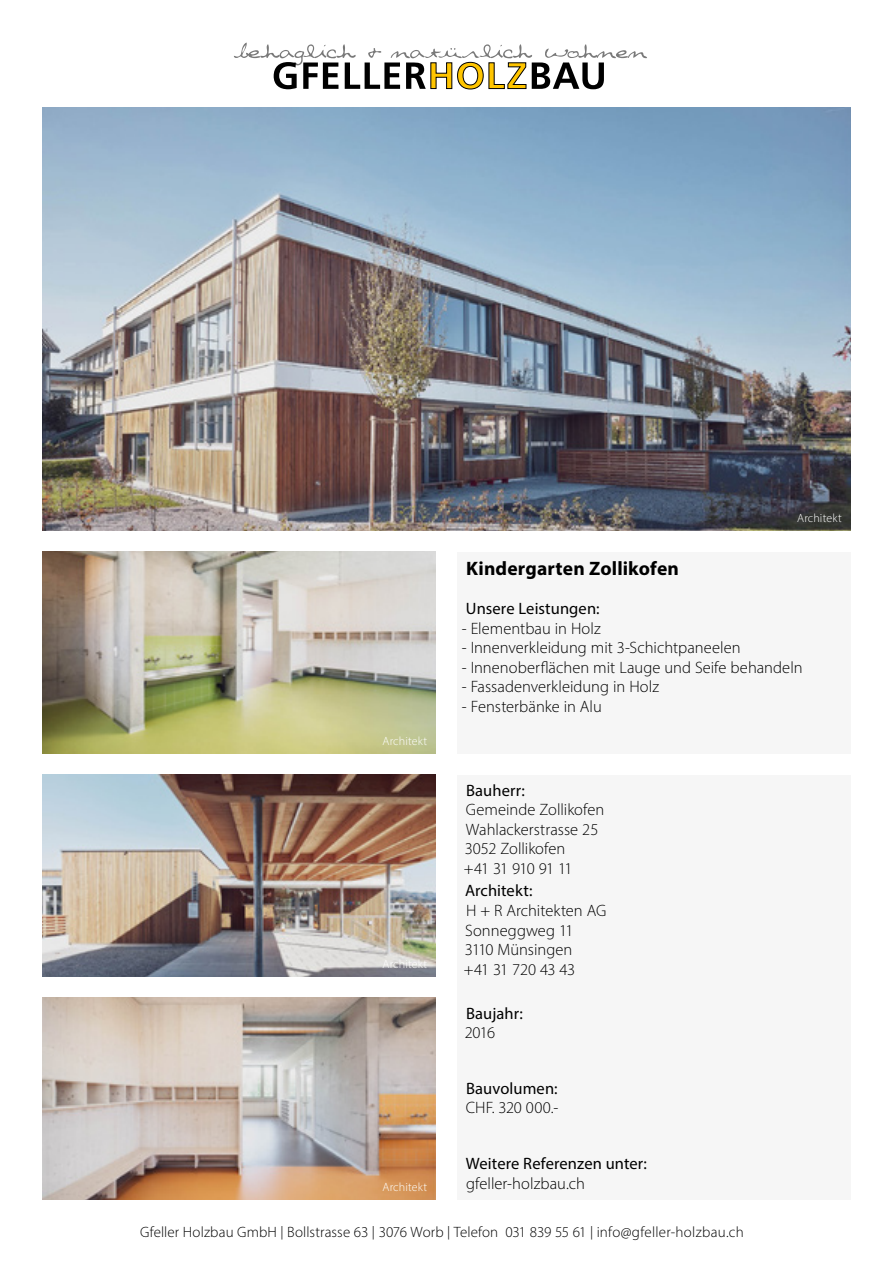
<style>
.page{position:relative;width:893px;height:1263px;background:#fff}
.page>*{position:absolute;margin:0;border:0;box-sizing:border-box;transform-origin:0 0}
.t1{font:700 19.5px "Myriad Pro";letter-spacing:.01em;color:#000}
.t2{font:300 16.5px/19.5px "Myriad Pro";color:#000}
.t3{font:16.5px "Myriad Pro";letter-spacing:.005em;color:#000}
.t4{font:300 15px "Myriad Pro";letter-spacing:.01em;color:#000}
.t5{font:300 12px "Myriad Pro";letter-spacing:.015em;color:#fff}
.s1{font-family:"Work Sans"}
</style>
<div class="page">
<svg style="left:234px;top:43px;width:413px;height:47px"></svg>
<img style="left:43px;top:107px;width:807px;height:424px">
<img style="left:43px;top:552px;width:393px;height:201px">
<img style="left:43px;top:998px;width:393px;height:201px">
<img style="left:43px;top:775px;width:393px;height:201px">
<div style="left:457px;top:775px;width:393px;height:424px;background:#f6f6f6"></div>
<div style="left:457px;top:552px;width:393px;height:201px;background:#f6f6f6"></div>
<p class="t5" style="left:797px;top:511px;width:46px">Architekt</p>
<p class="t5" style="left:382px;top:734px;width:46px">Architekt</p>
<p class="t5" style="left:382px;top:957px;width:46px">Architekt</p>
<p class="t5" style="left:382px;top:1179px;width:46px">Architekt</p>
<p class="t1" style="left:466px;top:556px;width:214px">Kindergarten Zollikofen</p>
<p class="t3" style="left:466px;top:598px;width:135px">Unsere Leistungen:</p>
<p class="t2" style="left:462px;top:618px;width:140px">- Elementbau in Holz</p>
<p class="t2" style="left:462px;top:638px;width:280px">- Innenverkleidung mit 3-Schichtpaneelen</p>
<p class="t2" style="left:462px;top:657px;width:342px">- Innenoberflächen mit Lauge und Seife behandeln</p>
<p class="t2" style="left:462px;top:677px;width:199px">- Fassadenverkleidung in Holz</p>
<p class="t2" style="left:462px;top:696px;width:141px">- Fensterbänke in Alu</p>
<p class="t3" style="left:466px;top:780px;width:60px">Bauherr:</p>
<p class="t2" style="left:464px;top:800px;width:142px">Gemeinde Zollikofen<br>Wahlackerstrasse 25<br>3052 Zollikofen<br>+41 31 910 91 11</p>
<p class="t3" style="left:465px;top:881px;width:69px">Architekt:</p>
<p class="t2" style="left:464px;top:900px;width:144px">H + R Architekten AG<br>Sonneggweg 11<br>3110 Münsingen<br>+41 31 720 43 43</p>
<p class="t3" style="left:466px;top:1003px;width:58px">Baujahr:</p>
<p class="t2" style="left:465px;top:1023px;width:32px">2016</p>
<p class="t3" style="left:466px;top:1078px;width:93px">Bauvolumen:</p>
<p class="t2" style="left:466px;top:1098px;width:94px">CHF. 320 000.-</p>
<p class="t3" style="left:466px;top:1153px;width:183px">Weitere Referenzen unter:</p>
<p class="t2" style="left:466px;top:1173px;width:121px">gfeller-holzbau.ch</p>
<p class="t4" style="left:140px;top:1223px;width:605px">Gfeller Holzbau GmbH <span class="s1">|</span> Bollstrasse 63 <span class="s1">|</span> 3076 Worb <span class="s1">|</span> Telefon 031 839 55 61 <span class="s1">|</span> info@gfeller-holzbau.ch</p>
</div>
